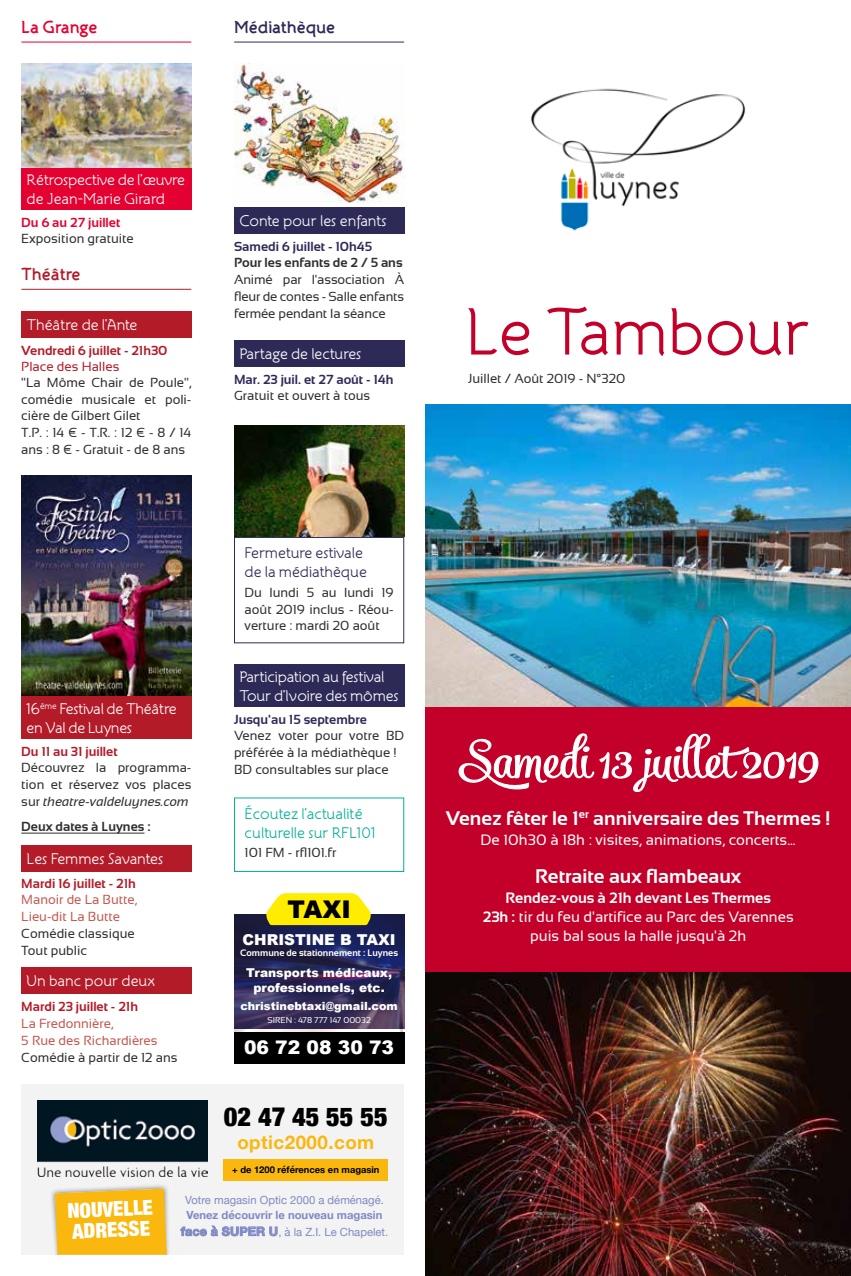
<style>
.page{position:relative;width:851px;height:1276px;background:#fff}
.page>*{position:absolute;margin:0;border:0;box-sizing:border-box;transform-origin:0 0}
.t1{font:51.6px "Salamander Script";color:#fff}
.t2{font:900 condensed 26.25px "Helvetica Neue";color:#000}
.t3{font:900 24.3px "Arial";color:#000}
.t4{font:900 condensed 20.55px/20.5px "Helvetica Neue";color:#fff}
.t5{font:700 19.65px "Sansation";color:#fff}
.t6{font:700 18.75px "Helvetica Neue";letter-spacing:.025em;color:#fab70e}
.t7{font:900 18.75px "Arial";color:#fff}
.t8{font:700 16.8px "Atelier Sans ITC Std";color:#2e2a58}
.t9{font:700 16.8px "Atelier Sans ITC Std";letter-spacing:-.01em;color:#e40031}
.t10{font:700 16.8px "Atelier Sans ITC Std";letter-spacing:-.01em;color:#b31b29}
.t11{font:15px/18.8px "Atelier Sans ITC Std";letter-spacing:-.015em;color:#fff}
.t12{font:15px/18.8px "Sansation";color:#fff;text-align:center}
.t13{font:15px/18.8px "Atelier Sans ITC Std";color:#08af97}
.t14{font:15px/18.8px "Atelier Sans ITC Std";color:#2e2a58}
.t15{font:900 15px "Arial";color:#fff}
.t16{font:13.2px/17px "Sansation";color:#2e2e2d;text-align:justify}
.t17{font:700 13.2px "Sansation";color:#b31b29}
.t18{font:13.2px/17px "Sansation";color:#c55850}
.t19{font:700 13.2px "Sansation";color:#2e2a58}
.t20{font:700 13.2px "Sansation";color:#2e2e2d}
.t21{font:700 13.2px "Sansation";color:#e40031}
.t22{font:13.2px "Sansation";color:#b31b29}
.t23{font:900 12.15px/15px "Arial";color:#fff;text-align:center}
.t24{font:700 11.25px/17px "Helvetica Neue";color:#7f8ac4;text-align:center}
.t25{font:11.25px "Helvetica Neue";color:#7f8ac4}
.t26{font:900 11.25px "Arial";color:#fff}
.t27{font:700 9.3px "Sansation";color:#fff}
.t28{font:700 9.3px "Helvetica Neue";color:#000}
.t29{font:8.4px "Sansation";color:#fff}
.s1{font-style:italic}
.s2{font-size:12.15px}
.s3{font-weight:400}
.s4{font-weight:700}
</style>
<div class="page">
<div style="left:234px;top:797px;width:170px;height:75px;border:1px solid #08af97"></div>
<div style="left:234px;top:1028px;width:170px;height:35px;background:#000"></div>
<img style="left:234px;top:914px;width:170px;height:117px">
<svg style="left:265px;top:893px;width:107px;height:32px;background:#fbeb1c"></svg>
<img style="left:531px;top:88px;width:215px;height:143px">
<hr style="left:234px;top:42px;width:169px;height:1px;background:#2e2a58">
<hr style="left:22px;top:42px;width:169px;height:1px;background:#e40031">
<svg style="left:468px;top:306px;width:340px;height:50px"></svg>
<div style="left:234px;top:207px;width:170px;height:27px;background:#2e2a58"></div>
<img style="left:234px;top:64px;width:170px;height:138px">
<div style="left:21px;top:1084px;width:383px;height:170px;background:#f3f3f3"></div>
<img style="left:37px;top:1100px;width:170px;height:76px">
<div style="left:49px;top:1183px;width:122px;height:71px;background:#000;opacity:.5"></div>
<svg style="left:180px;top:1225px;width:97px;height:11px"></svg>
<div style="left:223px;top:1159px;width:165px;height:21px;background:#fab70e"></div>
<svg style="left:55px;top:1188px;width:112px;height:66px;background:#f7b81b"></svg>
<div style="left:21px;top:167px;width:170px;height:43px;background:#e40031"></div>
<img style="left:21px;top:64px;width:170px;height:103px">
<div style="left:234px;top:537px;width:170px;height:106px;border:1px solid #2e2a58"></div>
<img style="left:234px;top:425px;width:170px;height:112px">
<div style="left:234px;top:340px;width:170px;height:27px;background:#2e2a58"></div>
<div style="left:21px;top:311px;width:170px;height:27px;background:#b31b29"></div>
<div style="left:234px;top:664px;width:170px;height:43px;background:#2e2a58"></div>
<hr style="left:22px;top:289px;width:169px;height:1px;background:#b31b29">
<img style="left:425px;top:404px;width:425px;height:303px">
<div style="left:425px;top:707px;width:425px;height:266px;background:#c30029"></div>
<img style="left:425px;top:973px;width:425px;height:303px">
<img style="left:457px;top:601px;width:362px;height:192px">
<img style="left:21px;top:476px;width:170px;height:220px">
<hr style="left:21px;top:832px;width:123px;height:1px;background:#2e2e2d">
<div style="left:21px;top:696px;width:170px;height:43px;background:#b31b29"></div>
<div style="left:21px;top:845px;width:170px;height:27px;background:#b31b29"></div>
<div style="left:21px;top:967px;width:170px;height:27px;background:#b31b29"></div>
<p class="t9" style="left:21px;top:17px;width:78px">La Grange</p>
<p class="t8" style="left:234px;top:17px;width:103px">Médiathèque</p>
<p class="t11" style="left:27px;top:170px;width:160px">Rétrospective de l’œuvre de Jean-Marie Girard</p>
<p class="t21" style="left:21px;top:215px;width:101px">Du 6 au 27 juillet</p>
<p class="t16" style="left:21px;top:230px;width:114px">Exposition gratuite</p>
<p class="t10" style="left:21px;top:264px;width:61px">Théâtre</p>
<p class="t11" style="left:27px;top:315px;width:112px">Théâtre de l'Ante</p>
<p class="t17" style="left:21px;top:343px;width:148px">Vendredi 6 juillet - 21h30</p>
<p class="t22" style="left:21px;top:359px;width:100px">Place des Halles</p>
<p class="t16" style="left:21px;top:374px;width:172px;text-align:left">"La Môme Chair de Poule", comédie musicale et poli&shy;cière de Gilbert Gilet<br>T.P. : 14 € - T.R. : 12 € - 8 / 14 ans : 8 € - Gratuit - de 8 ans</p>
<p class="t11" style="left:239px;top:211px;width:149px">Conte pour les enfants</p>
<p class="t19" style="left:234px;top:239px;width:139px">Samedi 6 juillet - 10h45</p>
<p class="t20" style="left:234px;top:255px;width:170px">Pour les enfants de 2 / 5 ans</p>
<p class="t16" style="left:234px;top:271px;width:172px">Animé par l'association À fleur de contes - Salle enfants fermée pendant la séance</p>
<p class="t11" style="left:239px;top:344px;width:124px">Partage de lectures</p>
<p class="t19" style="left:234px;top:372px;width:161px">Mar. 23 juil. et 27 août - 14h</p>
<p class="t16" style="left:234px;top:387px;width:138px">Gratuit et ouvert à tous</p>
<p class="t11" style="left:27px;top:699px;width:152px">16<sup>ème</sup> Festival de Théâtre en Val de Luynes</p>
<p class="t17" style="left:21px;top:744px;width:98px">Du 11 au 31 juillet</p>
<p class="t16" style="left:21px;top:759px;width:172px">Découvrez la programma&shy;tion et réservez vos places sur <span class="s1">theatre-valdeluynes.com</span></p>
<p class="t20" style="left:21px;top:819px;width:131px">Deux dates à Luynes :</p>
<p class="t11" style="left:27px;top:849px;width:138px">Les Femmes Savantes</p>
<p class="t17" style="left:21px;top:875px;width:116px">Mardi 16 juillet - 21h</p>
<p class="t18" style="left:21px;top:891px;width:117px">Manoir de La Butte,<br>Lieu-dit La Butte</p>
<p class="t16" style="left:21px;top:925px;width:115px">Comédie classique<br>Tout public</p>
<p class="t11" style="left:27px;top:971px;width:130px">Un banc pour deux</p>
<p class="t17" style="left:21px;top:999px;width:118px">Mardi 23 juillet - 21h</p>
<p class="t18" style="left:21px;top:1015px;width:138px">La Fredonnière,<br>5 Rue des Richardières</p>
<p class="t16" style="left:21px;top:1049px;width:158px">Comédie à partir de 12 ans</p>
<p class="t14" style="left:244px;top:543px;width:124px">Fermeture estivale de la médiathèque</p>
<p class="t16" style="left:244px;top:583px;width:150px">Du lundi 5 au lundi 19 août 2019 inclus - Réou&shy;verture : mardi 20 août</p>
<p class="t11" style="left:239px;top:667px;width:161px">Participation au festival<br>Tour d'Ivoire des mômes</p>
<p class="t19" style="left:234px;top:712px;width:134px">Jusqu'au 15 septembre</p>
<p class="t16" style="left:234px;top:727px;width:172px;text-align:left">Venez voter pour votre BD préférée à la médiathèque !<br>BD consultables sur place</p>
<p class="t13" style="left:244px;top:804px;width:132px">Écoutez l'actualité culturelle sur RFL101</p>
<p class="t16" style="left:244px;top:844px;width:93px">101 FM - rfl101.fr</p>
<h3 class="t3" style="left:287px;top:891px;width:65px">TAXI</h3>
<p class="t15" style="left:242px;top:928px;width:155px">CHRISTINE B TAXI</p>
<p class="t27" style="left:240px;top:947px;width:159px">Commune de stationnement : Luynes</p>
<p class="t23" style="left:246px;top:964px;width:147px">Transports médicaux, professionnels, etc.</p>
<p class="t26" style="left:240px;top:998px;width:159px">christinebtaxi@gmail.com</p>
<p class="t29" style="left:267px;top:1015px;width:105px">SIREN : 478 777 147 00032</p>
<h3 class="t7" style="left:244px;top:1033px;width:152px">06 72 08 30 73</h3>
<h2 class="t2" style="left:224px;top:1095px;width:165px">02 47 45 55 55</h2>
<h3 class="t6" style="left:237px;top:1127px;width:138px">optic2000.com</h3>
<p class="t28" style="left:232px;top:1162px;width:149px">+ de 1200 références en magasin</p>
<h3 class="t4" style="left:67px;top:1199px;width:87px;rotate:-3deg">NOUVELLE<br>ADRESSE</h3>
<p class="t25" style="left:185px;top:1191px;width:200px">Votre magasin Optic 2000 a déménagé.</p>
<p class="t24" style="left:181px;top:1206px;width:209px">Venez découvrir le nouveau magasin <span class="s2">face à SUPER U</span><span class="s3">, à la Z.I. Le Chapelet.</span></p>
<p class="t16" style="left:468px;top:370px;width:159px">Juillet / Août 2019 - N°320</p>
<h1 class="t1" style="left:457px;top:724px;width:364px">Samedi 13 juillet 2019</h1>
<h3 class="t5" style="left:445px;top:807px;width:386px">Venez fêter le 1<sup>er</sup> anniversaire des Thermes !</h3>
<p class="t12" style="left:480px;top:830px;width:316px">De 10h30 à 18h : visites, animations, concerts...</p>
<h3 class="t5" style="left:535px;top:865px;width:207px">Retraite aux flambeaux</h3>
<p class="t12" style="left:482px;top:889px;width:312px"><span class="s4">Rendez-vous à 21h devant Les Thermes<br>23h :</span> tir du feu d'artifice au Parc des Varennes puis bal sous la halle jusqu'à 2h</p>
</div>
